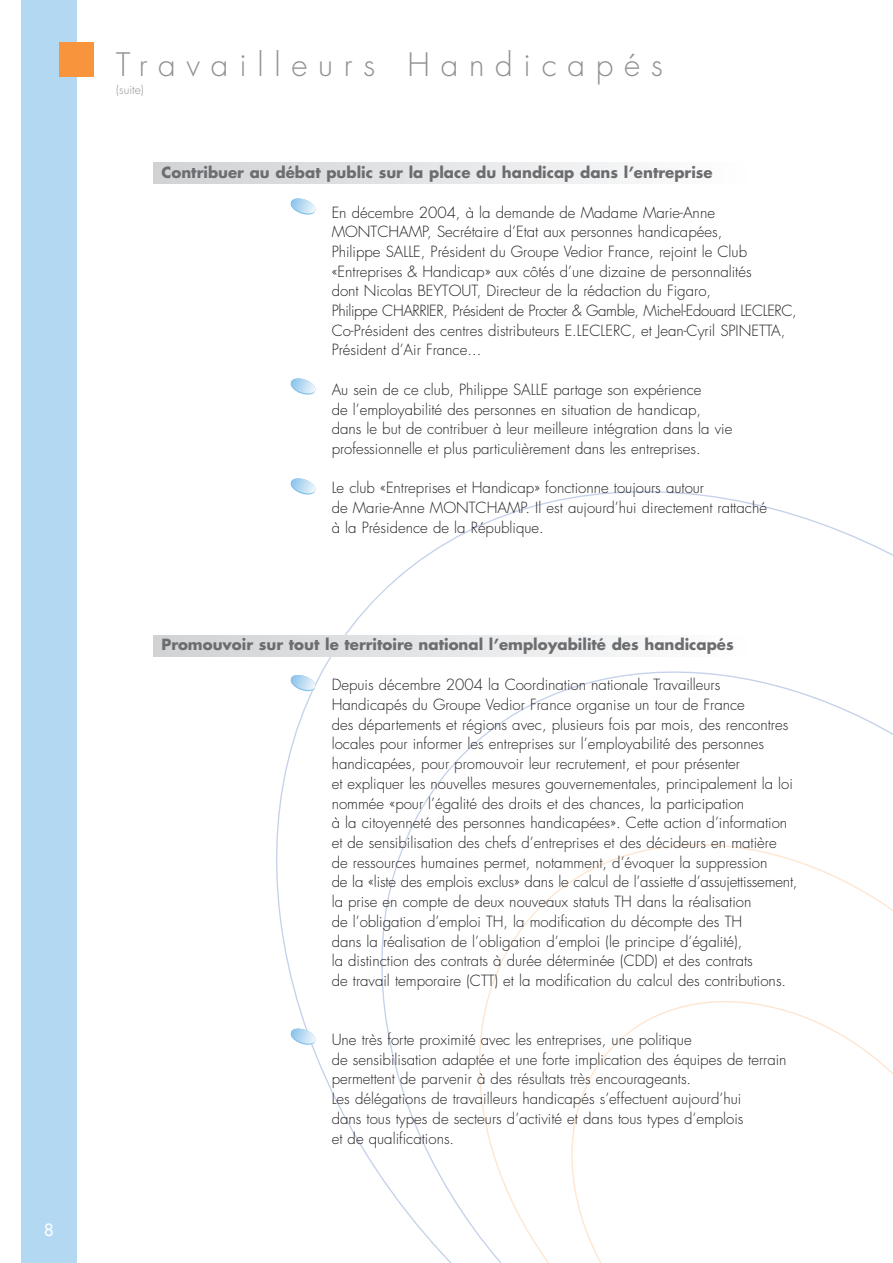
<style>
.page{position:relative;width:893px;height:1263px;background:#fff}
.page>*{position:absolute;margin:0;border:0;box-sizing:border-box;transform-origin:0 0}
.t1{font:300 31.5px "Futura";letter-spacing:.34em;color:#929090}
.t2{font:16.5px "Futura";color:#fff}
.t3{font:300 15px/19.6px "Futura";color:#231f20}
.t4{font:700 15px "Futura";color:#6c6d70}
.t5{font:300 12px "Futura";color:#929090}
</style>
<div class="page">
<svg style="left:332px;top:622px;width:561px;height:632px"></svg>
<svg style="left:442px;top:807px;width:451px;height:456px"></svg>
<svg style="left:545px;top:975px;width:348px;height:288px"></svg>
<div style="left:154px;top:635px;width:593px;height:21px;background:linear-gradient(to right,#d0d1d4,#fdfefe)"></div>
<div style="left:154px;top:162px;width:593px;height:21px;background:linear-gradient(to right,#d0d1d4,#fdfefe)"></div>
<svg style="left:290px;top:674px;width:27px;height:18px"></svg>
<svg style="left:290px;top:1027px;width:26px;height:19px"></svg>
<svg style="left:290px;top:198px;width:26px;height:17px"></svg>
<svg style="left:290px;top:378px;width:26px;height:17px"></svg>
<svg style="left:290px;top:478px;width:26px;height:17px"></svg>
<div style="left:21px;top:0;width:56px;height:1263px;background:#b3d8f1"></div>
<div style="left:60px;top:43px;width:34px;height:34px;background:#f7943c"></div>
<p class="t2" style="left:44px;top:1222px;width:11px">8</p>
<h1 class="t1" style="left:116px;top:50px;width:548px">Travailleurs Handicapés</h1>
<p class="t5" style="left:116px;top:84px;width:29px">(suite)</p>
<p class="t4" style="left:162px;top:165px;width:553px">Contribuer au débat public sur la place du handicap dans l’entreprise</p>
<p class="t3" style="left:332px;top:203px;width:467px">En décembre 2004, à la demande de Madame Marie-Anne MONTCHAMP, Secrétaire d’Etat aux personnes handicapées,<br>Philippe SALLE, Président du Groupe Vedior France, rejoint le Club «Entreprises &amp; Handicap» aux côtés d’une dizaine de personnalités<br>dont Nicolas BEYTOUT, Directeur de la rédaction du Figaro,<br>Philippe CHARRIER, Président de Procter &amp; Gamble, Michel-Edouard LECLERC, Co-Président des centres distributeurs E.LECLERC, et Jean-Cyril SPINETTA, Président d’Air France...</p>
<p class="t3" style="left:332px;top:381px;width:402px">Au sein de ce club, Philippe SALLE partage son expérience<br>de l’employabilité des personnes en situation de handicap, dans le but de contribuer à leur meilleure intégration dans la vie professionnelle et plus particulièrement dans les entreprises.</p>
<p class="t3" style="left:332px;top:479px;width:437px">Le club «Entreprises et Handicap» fonctionne toujours autour<br>de Marie-Anne MONTCHAMP. Il est aujourd’hui directement rattaché à la Présidence de la République.</p>
<p class="t4" style="left:162px;top:638px;width:574px">Promouvoir sur tout le territoire national l’employabilité des handicapés</p>
<p class="t3" style="left:332px;top:676px;width:467px">Depuis décembre 2004 la Coordination nationale Travailleurs Handicapés du Groupe Vedior France organise un tour de France<br>des départements et régions avec, plusieurs fois par mois, des rencontres locales pour informer les entreprises sur l’employabilité des personnes handicapées, pour promouvoir leur recrutement, et pour présenter<br>et expliquer les nouvelles mesures gouvernementales, principalement la loi nommée «pour l’égalité des droits et des chances, la participation<br>à la citoyenneté des personnes handicapées». Cette action d’information et de sensibilisation des chefs d’entreprises et des décideurs en matière<br>de ressources humaines permet, notamment, d’évoquer la suppression<br>de la «liste des emplois exclus» dans le calcul de l’assiette d’assujettissement, la prise en compte de deux nouveaux statuts TH dans la réalisation<br>de l’obligation d’emploi TH, la modification du décompte des TH<br>dans la réalisation de l’obligation d’emploi (le principe d’égalité),<br>la distinction des contrats à durée déterminée (CDD) et des contrats<br>de travail temporaire (CTT) et la modification du calcul des contributions.</p>
<p class="t3" style="left:332px;top:1031px;width:456px">Une très forte proximité avec les entreprises, une politique<br>de sensibilisation adaptée et une forte implication des équipes de terrain permettent de parvenir à des résultats très encourageants.<br>Les délégations de travailleurs handicapés s’effectuent aujourd’hui<br>dans tous types de secteurs d’activité et dans tous types d’emplois<br>et de qualifications.</p>
</div>
